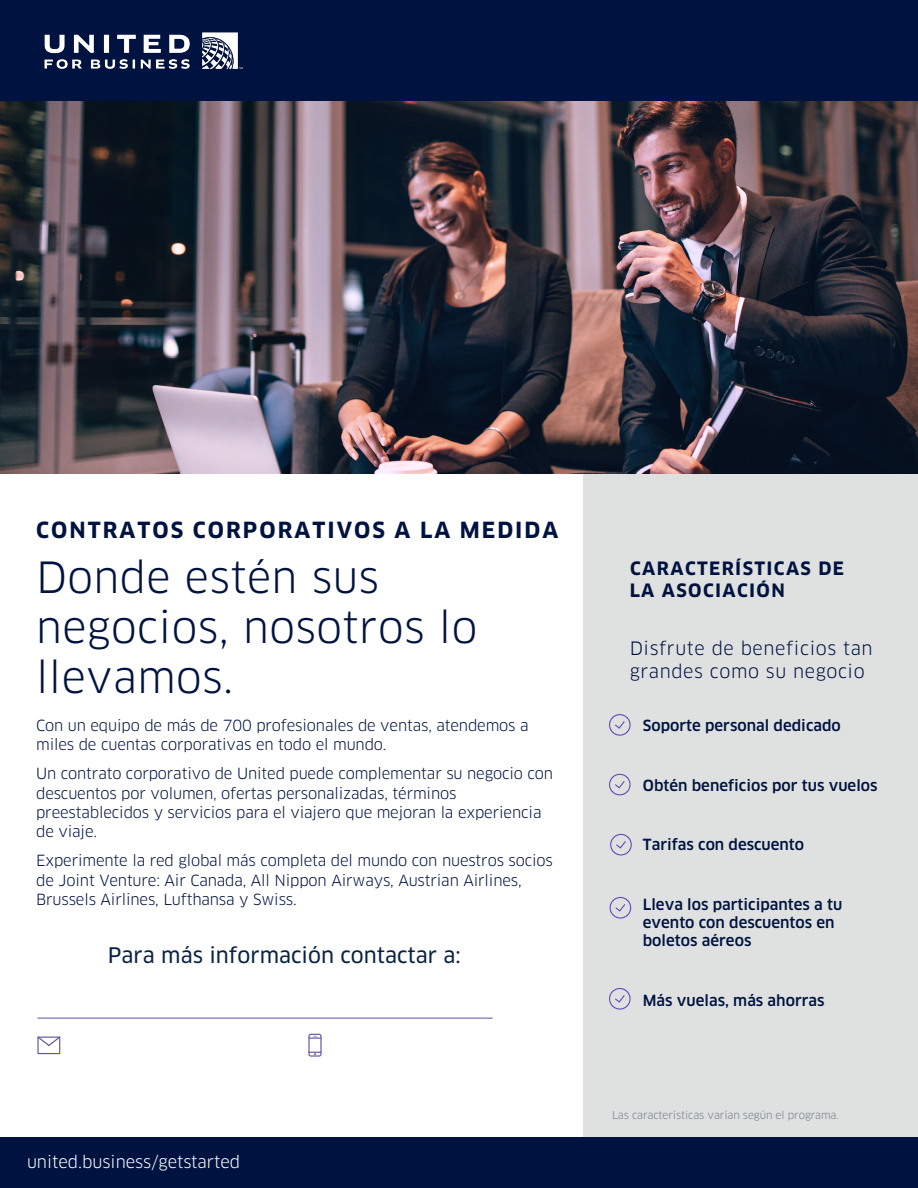
<style>
.page{position:relative;width:918px;height:1188px;background:#fff}
.page>*{position:absolute;margin:0;border:0;box-sizing:border-box;transform-origin:0 0}
.t1{font:42px/50.1px "Clan OT";letter-spacing:.01em;color:#001340}
.t2{font:700 21.75px "Clan OT";letter-spacing:.095em;color:#001340}
.t3{font:21px "Clan OT News";color:#0a2343}
.t4{font:18px/23.5px "Clan OT";letter-spacing:.035em;color:#001340}
.t5{font:700 18px/22px "Clan OT";letter-spacing:.075em;color:#001340}
.t6{font:16.5px "Clan OT";color:#fff}
.t7{font:15px/19.4px "Clan OT";letter-spacing:-.01em;color:#001340}
.t8{font:500 15px/18px "Clan OT";color:#001340}
.t9{font:10.5px "Clan OT";letter-spacing:-.01em;color:#727f8a}
</style>
<div class="page">
<div style="left:583px;top:464px;width:335px;height:679px;background:#dfe1e0"></div>
<img style="left:0;top:101px;width:918px;height:372px">
<div style="left:0;top:0;width:918px;height:101px;background:#001340"></div>
<div style="left:0;top:1138px;width:918px;height:50px;background:#001340"></div>
<svg style="left:609px;top:714px;width:22px;height:22px"></svg>
<img style="left:44px;top:32px;width:199px;height:37px">
<svg style="left:609px;top:774px;width:22px;height:21px"></svg>
<svg style="left:609px;top:988px;width:22px;height:22px"></svg>
<svg style="left:308px;top:1034px;width:14px;height:23px"></svg>
<hr style="left:37px;top:1018px;width:456px;height:1px;background:#624fa1">
<svg style="left:37px;top:1036px;width:23px;height:18px"></svg>
<svg style="left:610px;top:834px;width:22px;height:21px"></svg>
<svg style="left:610px;top:897px;width:21px;height:22px"></svg>
<p class="t2" style="left:36px;top:518px;width:524px">CONTRATOS CORPORATIVOS A LA MEDIDA</p>
<p class="t1" style="left:36px;top:552px;width:443px">Donde estén sus negocios, nosotros lo llevamos.</p>
<p class="t7" style="left:36px;top:716px;width:494px">Con un equipo de más de 700 profesionales de ventas, atendemos a miles de cuentas corporativas en todo el mundo.</p>
<p class="t7" style="left:36px;top:764px;width:518px">Un contrato corporativo de United puede complementar su negocio con descuentos por volumen, ofertas personalizadas, términos preestablecidos y servicios para el viajero que mejoran la experiencia de viaje.</p>
<p class="t7" style="left:36px;top:851px;width:518px">Experimente la red global más completa del mundo con nuestros socios de Joint Venture: Air Canada, All Nippon Airways, Austrian Airlines,<br>Brussels Airlines, Lufthansa y Swiss.</p>
<h3 class="t3" style="left:108px;top:943px;width:354px">Para más información contactar a:</h3>
<p class="t6" style="left:27px;top:1152px;width:215px">united.business/getstarted</p>
<p class="t5" style="left:630px;top:558px;width:216px">CARACTERÍSTICAS DE<br>LA ASOCIACIÓN</p>
<p class="t4" style="left:630px;top:636px;width:244px">Disfrute de beneficios tan grandes como su negocio</p>
<p class="t8" style="left:643px;top:716px;width:200px">Soporte personal dedicado</p>
<p class="t8" style="left:643px;top:776px;width:236px">Obtén beneficios por tus vuelos</p>
<p class="t8" style="left:643px;top:836px;width:163px">Tarifas con descuento</p>
<p class="t8" style="left:643px;top:896px;width:201px">Lleva los participantes a tu evento con descuentos en boletos aéreos</p>
<p class="t8" style="left:643px;top:991px;width:183px">Más vuelas, más ahorras</p>
<p class="t9" style="left:612px;top:1109px;width:229px">Las características varían según el programa.</p>
</div>
